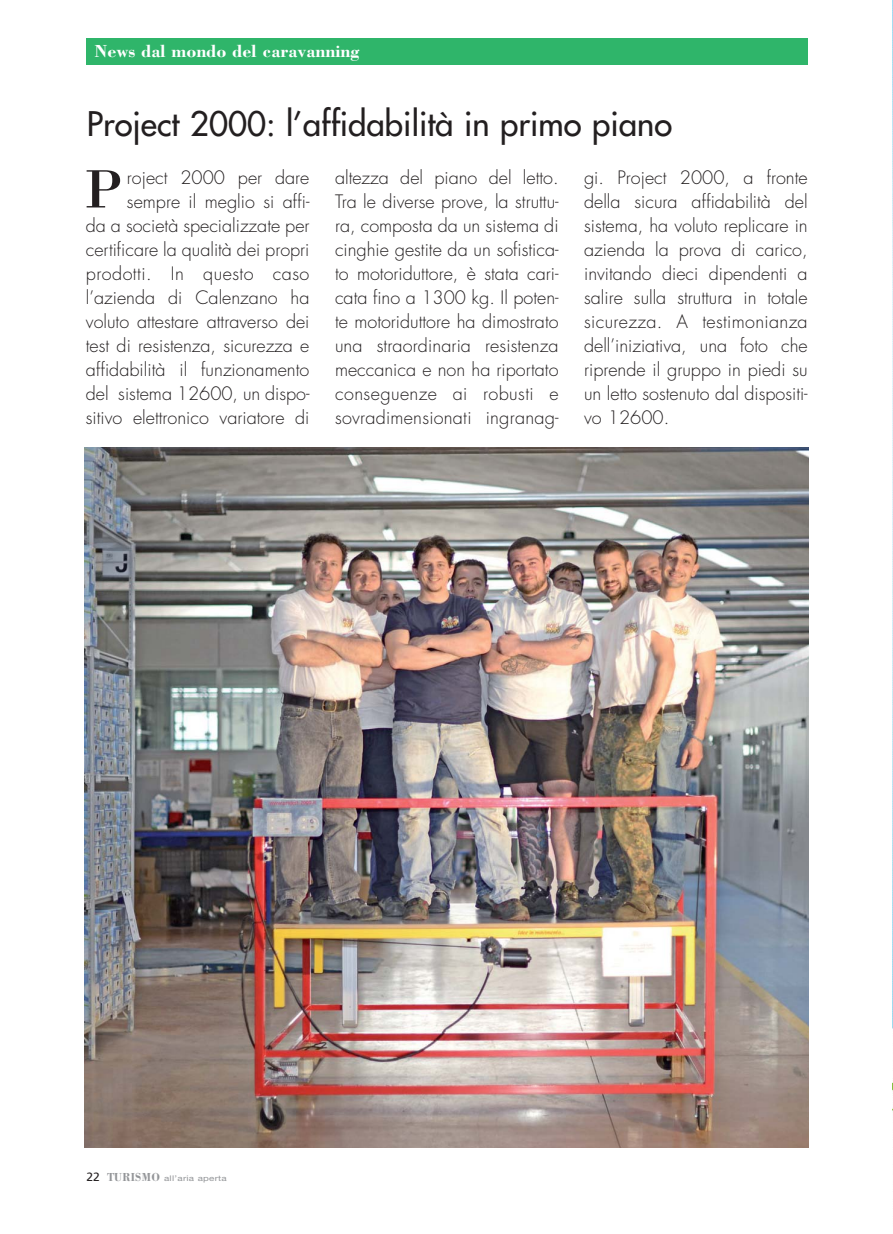
<style>
.page{position:relative;width:893px;height:1234px;background:#fff}
.page>*{position:absolute;margin:0;border:0;box-sizing:border-box;transform-origin:0 0}
.t1{font:55.65px "Bodoni";color:#231f20}
.t2{font:33px "Futura";color:#231f20}
.t3{font:300 18px/24px "Futura";color:#231f20;text-align:justify}
.t4{font:700 18px "Bodoni";color:#fff}
.t5{font:7.8px "Helvetica Neue";letter-spacing:.03em;color:#939598;scale:1.25 1}
.s1{font-family:"Frutiger";font-size:12px;color:#231f20}
.s2{font-family:"Bodoni";font-weight:700;font-size:12px}
</style>
<div class="page">
<img style="left:892px;top:0;width:1px;height:1112px">
<div style="left:86px;top:38px;width:722px;height:27px;background:#2fb56a"></div>
<img style="left:85px;top:448px;width:724px;height:699px">
<p class="t4" style="left:94px;top:43px;width:267px">News dal mondo del caravanning</p>
<h2 class="t2" style="left:87px;top:106px;width:587px">Project 2000: l’affidabilità in primo piano</h2>
<p class="t3" style="left:86px;top:167px;width:225px;text-align:right">roject 2000 per dare sempre il meglio si affi-<br>da a società specializzate per certificare la qualità dei propri prodotti. In questo caso l’azienda di Calenzano ha voluto attestare attraverso dei test di resistenza, sicurezza e affidabilità il funzionamento del sistema 12600, un dispo&shy;sitivo elettronico variatore di</p>
<p class="t3" style="left:335px;top:167px;width:225px">altezza del piano del letto.<br>Tra le diverse prove, la struttu&shy;ra, composta da un sistema di cinghie gestite da un sofistica&shy;to motoriduttore, è stata cari&shy;cata fino a 1300 kg. Il poten&shy;te motoriduttore ha dimostrato una straordinaria resistenza meccanica e non ha riportato conseguenze ai robusti e sovradimensionati ingranag-</p>
<p class="t3" style="left:584px;top:167px;width:225px">gi. Project 2000, a fronte della sicura affidabilità del sistema, ha voluto replicare in azienda la prova di carico, invitando dieci dipendenti a salire sulla struttura in totale sicurezza. A testimonianza dell’iniziativa, una foto che riprende il gruppo in piedi su un letto sostenuto dal dispositi&shy;vo 12600.</p>
<h1 class="t1" style="left:84px;top:166px;width:39px">P</h1>
<p class="t5" style="left:86px;top:1174px;width:114px"><span class="s1">22</span> <span class="s2">TURISMO</span> all’aria aperta</p>
</div>
